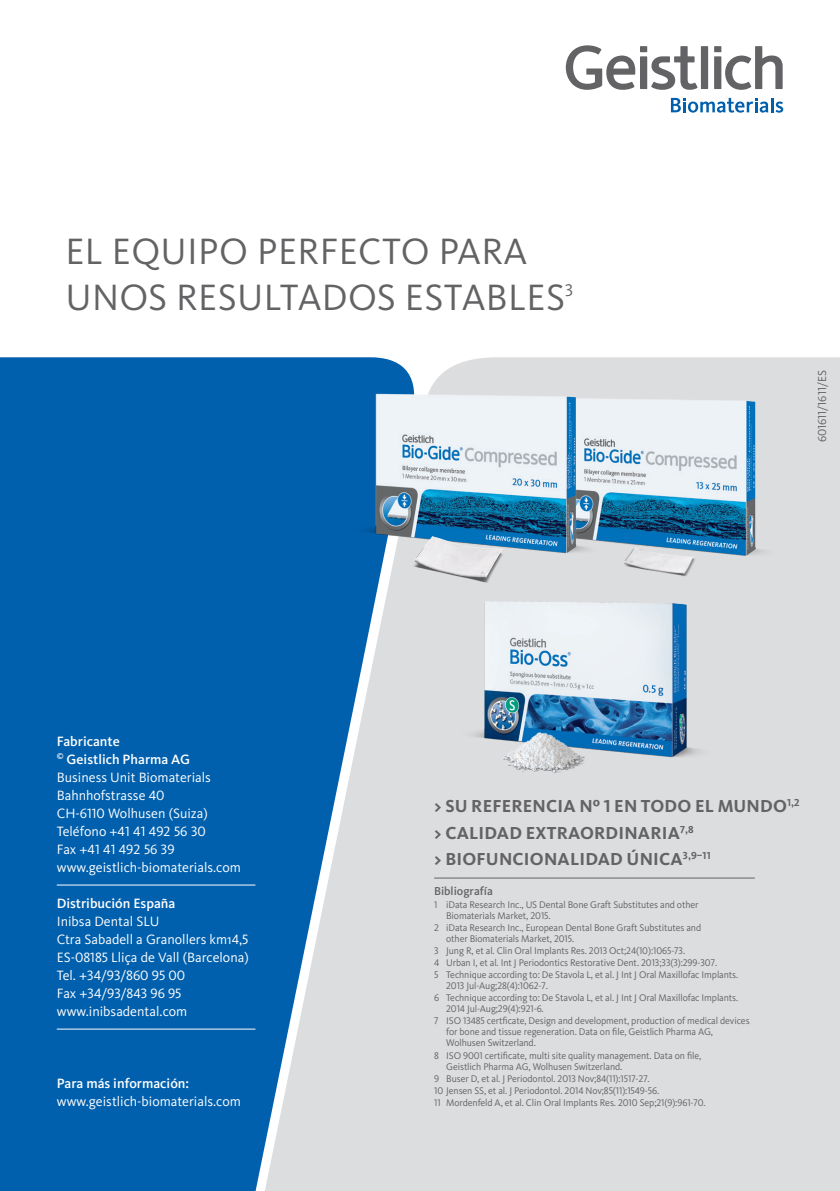
<style>
.page{position:relative;width:840px;height:1191px;background:#fff}
.page>*{position:absolute;margin:0;border:0;box-sizing:border-box;transform-origin:0 0}
.t1{font:38px/46px "Kievit Pro";letter-spacing:.01em;color:#636366}
.t2{font:700 18px/26.6px "Kievit Pro";letter-spacing:.01em;color:#636366}
.t3{font:14px/18px "Kievit OT";color:#fff}
.t4{font:500 14px "Kievit OT";color:#fff}
.t5{font:14px "Kievit Pro";color:#fff}
.t6{font:12px "Kievit Pro";color:#636366}
.t7{font:500 11.8px "Kievit OT";color:#636366}
.t8{font:10px/12.2px "Kievit OT";letter-spacing:-.01em;color:#636366}
.s1{font-weight:500}
</style>
<div class="page">
<div style="left:420px;top:357px;width:419px;height:834px;background:#dcdddf"></div>
<svg style="left:0;top:357px;width:420px;height:834px;fill:#0160ae"></svg>
<hr style="left:434px;top:877px;width:320px;height:1px;background:#636366">
<svg style="left:725px;top:46px;width:57px;height:44px"></svg>
<svg style="left:651px;top:46px;width:46px;height:44px"></svg>
<svg style="left:565px;top:45px;width:70px;height:45px"></svg>
<div style="left:700px;top:46px;width:7px;height:43px;background:#636366"></div>
<div style="left:639px;top:56px;width:8px;height:33px;background:#636366"></div>
<div style="left:639px;top:46px;width:8px;height:6px;background:#636366"></div>
<svg style="left:713px;top:56px;width:8px;height:33px"></svg>
<svg style="left:713px;top:46px;width:8px;height:6px"></svg>
<hr style="left:770px;top:98px;width:3px;height:14px;background:#0160ae">
<svg style="left:775px;top:102px;width:7px;height:11px"></svg>
<svg style="left:670px;top:98px;width:98px;height:15px"></svg>
<img style="left:539px;top:373px;width:255px;height:212px">
<img style="left:321px;top:385px;width:303px;height:169px">
<img style="left:392px;top:511px;width:130px;height:97px">
<img style="left:610px;top:535px;width:97px;height:53px">
<img style="left:430px;top:592px;width:299px;height:181px">
<img style="left:496px;top:716px;width:97px;height:70px">
<hr style="left:57px;top:884px;width:198px;height:1px;background:#fff">
<hr style="left:57px;top:1028px;width:198px;height:1px;background:#fff">
<h1 class="t1" style="left:65px;top:227px;width:509px">EL EQUIPO PERFECTO PARA<br>UNOS RESULTADOS ESTABLES<sup>3</sup></h1>
<p class="t6" style="left:814px;top:442px;width:74px;rotate:-90deg">601611/1611/ES</p>
<h3 class="t3" style="left:57px;top:732px;width:185px"><span class="s1">Fabricante<br></span><sup>©</sup> <span class="s1">Geistlich Pharma AG<br></span>Business Unit Biomaterials<br>Bahnhofstrasse 40<br>CH-6110 Wolhusen (Suiza)<br>Teléfono +41 41 492 56 30<br>Fax +41 41 492 56 39 www.geistlich-biomaterials.com</h3>
<h3 class="t4" style="left:57px;top:894px;width:120px">Distribución España</h3>
<h3 class="t3" style="left:57px;top:912px;width:193px">Inibsa Dental SLU<br>Ctra Sabadell a Granollers km14,5<br>ES-08185 Lliça de Vall (Barcelona)<br>Tel. +34/93/860 95 00<br>Fax +34/93/843 96 95 www.inibsadental.com</h3>
<h3 class="t4" style="left:57px;top:1074px;width:134px">Para más información:</h3>
<h3 class="t5" style="left:57px;top:1092px;width:185px">www.geistlich-biomaterials.com</h3>
<h2 class="t2" style="left:434px;top:792px;width:366px">&gt; SU REFERENCIA Nº 1 EN TODO EL MUNDO<sup>1,2 </sup>&gt; CALIDAD EXTRAORDINARIA<sup>7,8<br></sup>&gt; BIOFUNCIONALIDAD ÚNICA<sup>3,9–11</sup></h2>
<p class="t7" style="left:434px;top:884px;width:60px">Bibliografía</p>
<p class="t8" style="left:446px;top:898px;width:254px;line-height:11px;text-indent:-12px">1 iData Research Inc., US Dental Bone Graft Substitutes and other<br>Biomaterials Market, 2015.</p>
<p class="t8" style="left:446px;top:921px;width:256px;line-height:11px;text-indent:-12px">2 iData Research Inc., European Dental Bone Graft Substitutes and other Biomaterials Market, 2015.</p>
<p class="t8" style="left:434px;top:944px;width:305px">3 Jung R, et al. Clin Oral Implants Res. 2013 Oct;24(10):1065-73.<br>4 Urban I, et al. Int J Periodontics Restorative Dent. 2013;33(3):299-307.<br>5 Technique according to: De Stavola L, et al. J Int J Oral Maxillofac Implants.</p>
<p class="t8" style="left:434px;top:979px;width:305px;text-indent:12px">2013 Jul-Aug;28(4):1062-7.<br>6 Technique according to: De Stavola L, et al. J Int J Oral Maxillofac Implants.</p>
<p class="t8" style="left:434px;top:1002px;width:317px;text-indent:12px">2014 Jul-Aug;29(4):921-6.<br>7 ISO 13485 certficate, Design and development, production of medical devices</p>
<p class="t8" style="left:446px;top:1026px;width:268px;line-height:11px">for bone and tissue regeneration. Data on file, Geistlich Pharma AG,<br>Wolhusen Switzerland.</p>
<p class="t8" style="left:446px;top:1049px;width:256px;line-height:11px;text-indent:-12px">8 ISO 9001 certificate, multi site quality management. Data on file,<br>Geistlich Pharma AG, Wolhusen Switzerland.</p>
<p class="t8" style="left:434px;top:1072px;width:273px">9 Buser D, et al. J Periodontol. 2013 Nov;84(11):1517-27.<br>10 Jensen SS, et al. J Periodontol. 2014 Nov;85(11):1549-56.<br>11 Mordenfeld A, et al. Clin Oral Implants Res. 2010 Sep;21(9):961-70.</p>
</div>
